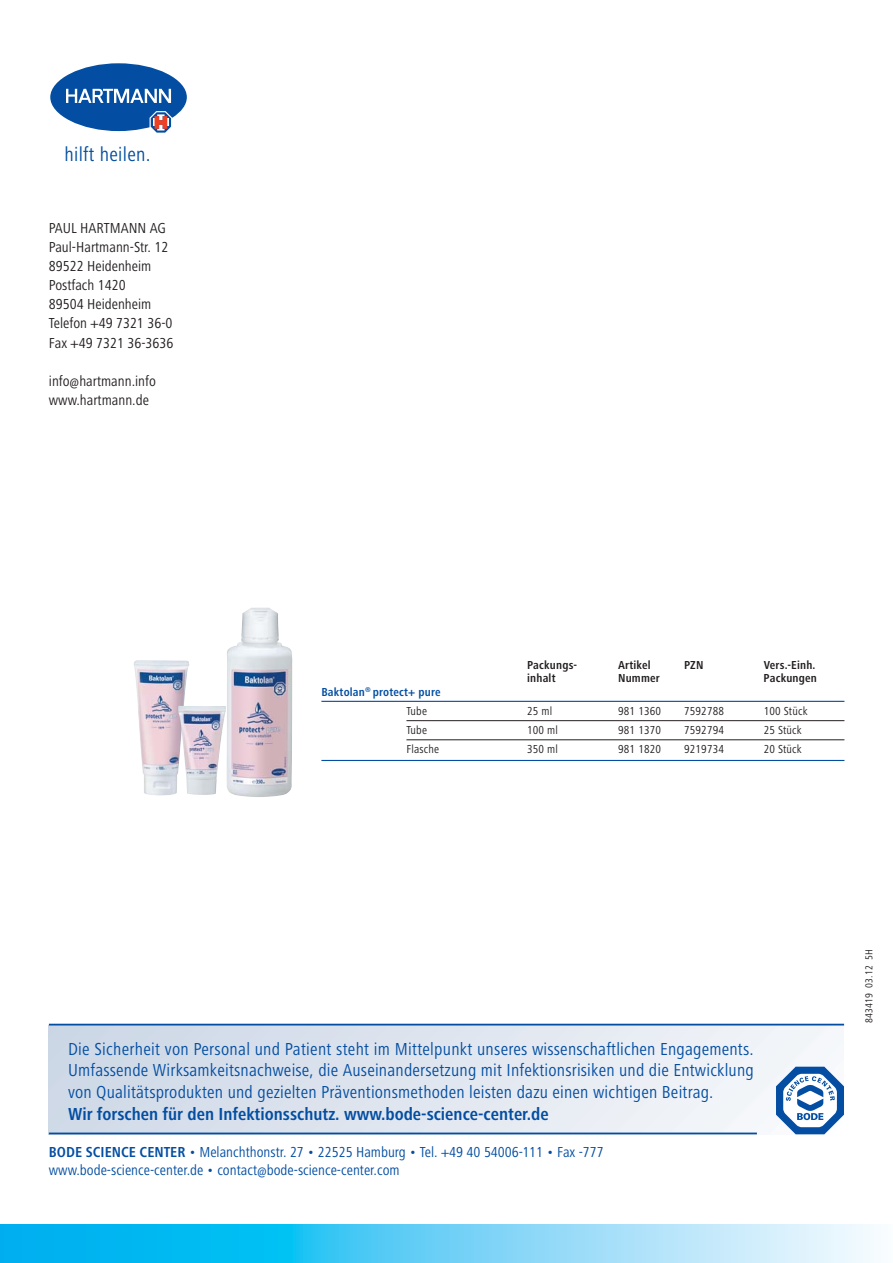
<style>
.page{position:relative;width:893px;height:1263px;background:#fff}
.page>*{position:absolute;margin:0;border:0;box-sizing:border-box;transform-origin:0 0}
.t1{font:20.4px "Hartmann";letter-spacing:.015em;color:#034ea2}
.t2{font:18px/21.6px "Hartmann Regular+FOZEPD";letter-spacing:.01em;color:#034ea2;text-align:justify}
.t3{font:18px "Hartmann Bold+KDNQLH";color:#034ea2}
.t4{font:15px/19.2px "Hartmann";color:#231f20}
.t5{font:15px/18px "Hartmann";color:#034ea2}
.t6{font:12px "Hartmann";letter-spacing:.015em;color:#231f20}
.t7{font:700 12px "Hartmann";letter-spacing:.015em;color:#231f20}
.t8{font:700 12px/19.2px "Hartmann";letter-spacing:.015em;color:#034ea2}
.t9{font:10.5px "Hartmann";letter-spacing:.015em;color:#231f20}
.s1{font-weight:400;color:#231f20}
.s2{font-weight:700}
</style>
<div class="page">
<img style="left:133px;top:660px;width:57px;height:136px">
<img style="left:227px;top:607px;width:66px;height:190px">
<hr style="left:321px;top:701px;width:523px;height:1px;background:#034ea2">
<hr style="left:406px;top:720px;width:438px;height:1px;background:#231f20">
<hr style="left:406px;top:739px;width:438px;height:1px;background:#231f20">
<hr style="left:321px;top:760px;width:523px;height:1px;background:#034ea2">
<svg style="left:0;top:1225px;width:874px;height:38px;background:#64d0f6"></svg>
<div style="left:49px;top:1025px;width:795px;height:109px;background:linear-gradient(to right,#cdd7e6,#f6f7fa)"></div>
<svg style="left:776px;top:1067px;width:68px;height:67px"></svg>
<hr style="left:49px;top:1132px;width:708px;height:2px;background:#034ea2">
<hr style="left:49px;top:1024px;width:795px;height:1px;background:#034ea2">
<svg style="left:50px;top:63px;width:137px;height:70px"></svg>
<img style="left:178px;top:706px;width:48px;height:89px">
<p class="t1" style="left:64px;top:146px;width:88px">hilft heilen.</p>
<p class="t4" style="left:49px;top:219px;width:126px">PAUL HARTMANN AG<br>Paul-Hartmann-Str. 12<br>89522 Heidenheim<br>Postfach 1420<br>89504 Heidenheim<br>Telefon +49 7321 36-0<br>Fax +49 7321 36-3636</p>
<p class="t4" style="left:49px;top:372px;width:109px">info@hartmann.info www.hartmann.de</p>
<p class="t8" style="left:406px;top:683px;width:36px;text-indent:-85px">Baktolan<sup>®</sup> protect+ pure<br><span class="s1">Tube</span></p>
<p class="t7" style="left:527px;top:660px;width:52px">Packungs-</p>
<p class="t7" style="left:618px;top:660px;width:34px">Artikel</p>
<p class="t7" style="left:684px;top:660px;width:21px">PZN</p>
<p class="t7" style="left:764px;top:660px;width:53px">Vers.-Einh.</p>
<p class="t7" style="left:527px;top:673px;width:30px">inhalt</p>
<p class="t7" style="left:618px;top:673px;width:43px">Nummer</p>
<p class="t7" style="left:764px;top:673px;width:55px">Packungen</p>
<p class="t6" style="left:527px;top:706px;width:27px">25 ml</p>
<p class="t6" style="left:618px;top:706px;width:45px">981 1360</p>
<p class="t6" style="left:684px;top:706px;width:42px">7592788</p>
<p class="t6" style="left:764px;top:706px;width:45px">100 Stück</p>
<p class="t6" style="left:406px;top:725px;width:22px">Tube</p>
<p class="t6" style="left:527px;top:725px;width:32px">100 ml</p>
<p class="t6" style="left:618px;top:725px;width:45px">981 1370</p>
<p class="t6" style="left:684px;top:725px;width:42px">7592794</p>
<p class="t6" style="left:764px;top:725px;width:40px">25 Stück</p>
<p class="t6" style="left:406px;top:744px;width:34px">Flasche</p>
<p class="t6" style="left:527px;top:744px;width:32px">350 ml</p>
<p class="t6" style="left:618px;top:744px;width:45px">981 1820</p>
<p class="t6" style="left:684px;top:744px;width:42px">9219734</p>
<p class="t6" style="left:764px;top:744px;width:40px">20 Stück</p>
<p class="t2" style="left:68px;top:1040px;width:687px">Die Sicherheit von Personal und Patient steht im Mittelpunkt unseres wissenschaftlichen Engagements.<br>Umfassende Wirksamkeitsnachweise, die Auseinandersetzung mit Infektionsrisiken und die Entwicklung von Qualitätsprodukten und gezielten Präventionsmethoden leisten dazu einen wichtigen Beitrag.</p>
<p class="t3" style="left:68px;top:1103px;width:482px">Wir forschen für den Infektionsschutz. www.bode-science-center.de</p>
<p class="t5" style="left:49px;top:1144px;width:556px"><span class="s2">BODE SCIENCE CENTER</span> • Melanchthonstr. 27 • 22525 Hamburg • Tel. +49 40 54006-111 • Fax -777 www.bode-science-center.de • contact@bode-science-center.com</p>
<p class="t9" style="left:865px;top:1023px;width:76px;rotate:-90deg">843419 03.12 5H</p>
</div>
